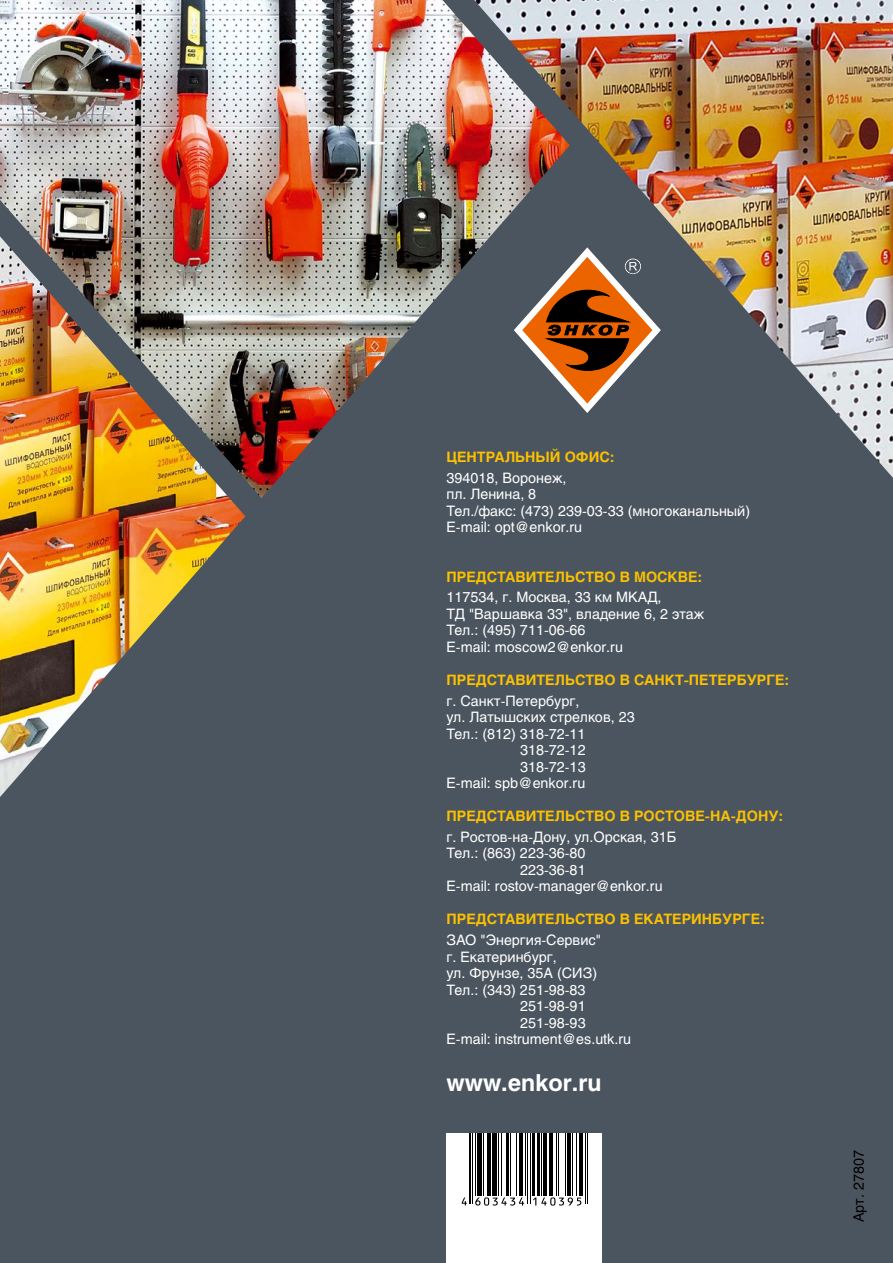
<style>
.page{position:relative;width:893px;height:1263px;background:#4b555f}
.page>*{position:absolute;margin:0;border:0;box-sizing:border-box;transform-origin:0 0}
.t1{font:700 23.25px "Helios C";color:#fff}
.t2{font:14.25px/16.5px "Helios C";color:#fff}
.t3{font:700 14.25px "Helios C";color:#fbc100}
.t4{font:14.25px "Helios C";color:#000}
</style>
<div class="page">
<div style="left:446px;top:1133px;width:156px;height:130px;background:#fff"></div>
<hr style="left:470px;top:1133px;width:1px;height:71px;background:#000">
<hr style="left:472px;top:1133px;width:1px;height:71px;background:#000">
<hr style="left:475px;top:1133px;width:1px;height:63px;background:#000">
<div style="left:477px;top:1133px;width:5px;height:63px;background:#000"></div>
<hr style="left:483px;top:1133px;width:1px;height:63px;background:#000">
<hr style="left:487px;top:1133px;width:4px;height:63px;background:#000">
<div style="left:492px;top:1133px;width:5px;height:63px;background:#000"></div>
<hr style="left:498px;top:1133px;width:1px;height:63px;background:#000">
<hr style="left:501px;top:1133px;width:1px;height:63px;background:#000">
<hr style="left:506px;top:1133px;width:2px;height:63px;background:#000">
<hr style="left:510px;top:1133px;width:1px;height:63px;background:#000">
<hr style="left:516px;top:1133px;width:1px;height:63px;background:#000">
<hr style="left:520px;top:1133px;width:3px;height:63px;background:#000">
<hr style="left:525px;top:1133px;width:1px;height:63px;background:#000">
<hr style="left:527px;top:1133px;width:1px;height:71px;background:#000">
<hr style="left:530px;top:1133px;width:1px;height:71px;background:#000">
<hr style="left:532px;top:1133px;width:2px;height:63px;background:#000">
<hr style="left:537px;top:1133px;width:2px;height:63px;background:#000">
<hr style="left:541px;top:1133px;width:1px;height:63px;background:#000">
<hr style="left:543px;top:1133px;width:4px;height:63px;background:#000">
<hr style="left:550px;top:1133px;width:3px;height:63px;background:#000">
<hr style="left:556px;top:1133px;width:1px;height:63px;background:#000">
<hr style="left:558px;top:1133px;width:1px;height:63px;background:#000">
<hr style="left:565px;top:1133px;width:1px;height:63px;background:#000">
<hr style="left:567px;top:1133px;width:4px;height:63px;background:#000">
<hr style="left:572px;top:1133px;width:1px;height:63px;background:#000">
<hr style="left:576px;top:1133px;width:1px;height:63px;background:#000">
<hr style="left:580px;top:1133px;width:3px;height:63px;background:#000">
<hr style="left:585px;top:1133px;width:1px;height:71px;background:#000">
<hr style="left:587px;top:1133px;width:1px;height:71px;background:#000">
<svg style="left:462px;top:1197px;width:5px;height:8px"></svg>
<svg style="left:475px;top:1197px;width:49px;height:8px"></svg>
<svg style="left:533px;top:1197px;width:48px;height:8px"></svg>
<img style="left:570px;top:0;width:323px;height:478px">
<img style="left:0;top:0;width:570px;height:498px">
<img style="left:0;top:236px;width:245px;height:561px">
<p class="t3" style="left:446px;top:448px;width:170px">ЦЕНТРАЛЬНЫЙ ОФИС:</p>
<p class="t2" style="left:446px;top:469px;width:305px">394018, Воронеж,<br>пл. Ленина, 8<br>Тел./факс: (473) 239-03-33 (многоканальный)<br>E-mail: opt@enkor.ru</p>
<p class="t3" style="left:446px;top:568px;width:52px">Представительство</p>
<p class="t3" style="left:620px;top:568px;width:38px">в Москве</p>
<p class="t3" style="left:697px;top:568px;width:6px">:</p>
<p class="t2" style="left:446px;top:589px;width:259px">117534, г. Москва, 33 км МКАД,<br>ТД "Варшавка 33", владение 6, 2 этаж<br>Тел.: (495) 711-06-66<br>E-mail: moscow2@enkor.ru</p>
<p class="t3" style="left:446px;top:671px;width:52px">Представительство</p>
<p class="t3" style="left:620px;top:671px;width:36px">в Санкт</p>
<p class="t3" style="left:684px;top:671px;width:26px">-Петер</p>
<p class="t3" style="left:737px;top:671px;width:30px">бурге</p>
<p class="t3" style="left:785px;top:671px;width:6px">:</p>
<p class="t2" style="left:446px;top:692px;width:134px">г. Санкт-Петербург,</p>
<p class="t2" style="left:446px;top:709px;width:190px">ул. Латышских стрелков, 23</p>
<p class="t2" style="left:446px;top:725px;width:141px">Тел.: (812) 318-72-11</p>
<p class="t2" style="left:520px;top:742px;width:67px">318-72-12</p>
<p class="t2" style="left:520px;top:758px;width:67px">318-72-13</p>
<p class="t2" style="left:446px;top:775px;width:140px">E-mail: spb@enkor.ru</p>
<p class="t3" style="left:446px;top:808px;width:52px">Представительство</p>
<p class="t3" style="left:620px;top:808px;width:35px">в Ростове</p>
<p class="t3" style="left:705px;top:808px;width:43px">-на-Дон</p>
<p class="t3" style="left:768px;top:808px;width:16px">у:</p>
<p class="t2" style="left:446px;top:828px;width:231px">г. Ростов-на-Дону, ул.Орская, 31Б</p>
<p class="t2" style="left:446px;top:845px;width:141px">Тел.: (863) 223-36-80</p>
<p class="t2" style="left:520px;top:861px;width:67px">223-36-81</p>
<p class="t2" style="left:446px;top:878px;width:218px">E-mail: rostov-manager@enkor.ru</p>
<p class="t3" style="left:446px;top:911px;width:52px">Представительство</p>
<p class="t3" style="left:620px;top:911px;width:35px">в Екатерин</p>
<p class="t3" style="left:712px;top:911px;width:30px">бурге</p>
<p class="t3" style="left:760px;top:911px;width:6px">:</p>
<p class="t2" style="left:446px;top:932px;width:156px">ЗАО "Энергия-Сервис"</p>
<p class="t2" style="left:446px;top:948px;width:112px">г. Екатеринбург,</p>
<p class="t2" style="left:446px;top:965px;width:152px">ул. Фрунзе, 35А (СИЗ)</p>
<p class="t2" style="left:446px;top:981px;width:141px">Тел.: (343) 251-98-83</p>
<p class="t2" style="left:520px;top:998px;width:67px">251-98-91</p>
<p class="t2" style="left:520px;top:1014px;width:67px">251-98-93</p>
<p class="t2" style="left:446px;top:1031px;width:186px">E-mail: instrument@es.utk.ru</p>
<h1 class="t1" style="left:446px;top:1069px;width:156px">www.enkor.ru</h1>
<p class="t4" style="left:850px;top:1222px;width:74px;rotate:-90deg">Арт. 27807</p>
</div>
